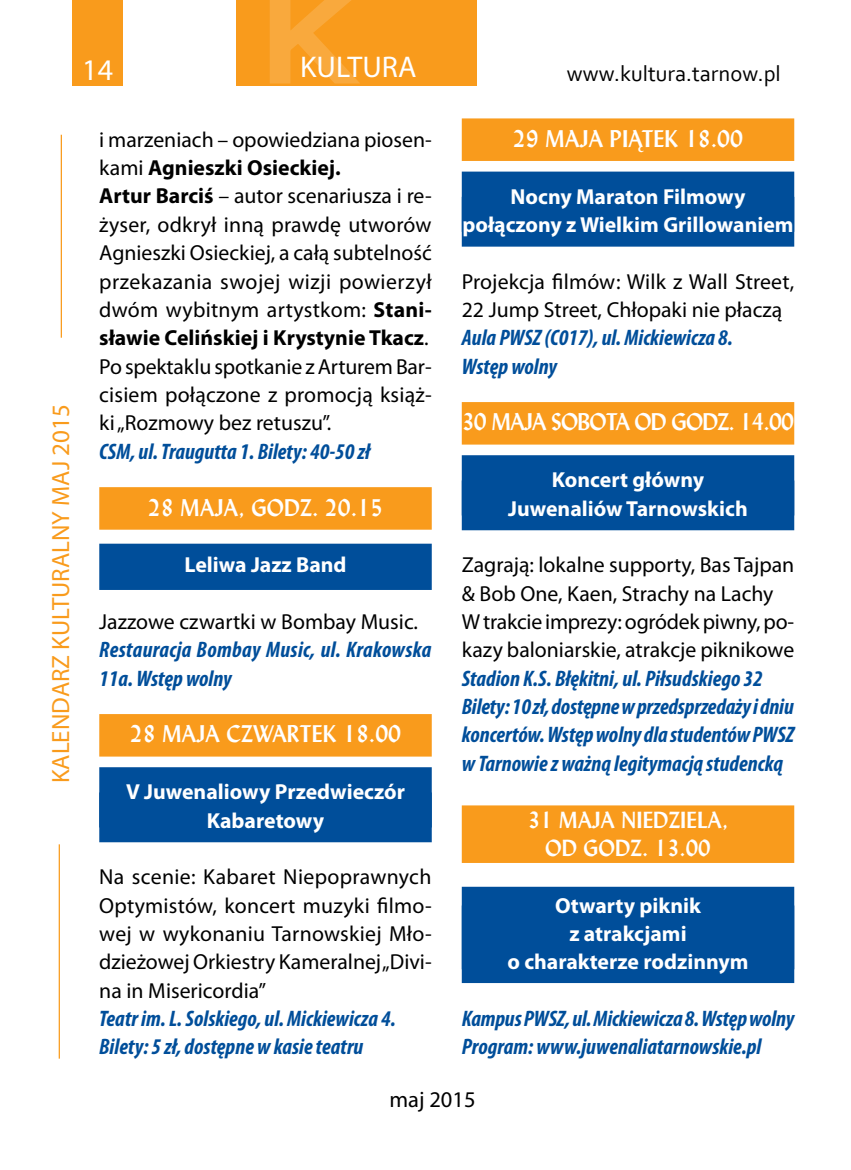
<style>
.page{position:relative;width:851px;height:1170px;background:#fff}
.page>*{position:absolute;margin:0;border:0;box-sizing:border-box;transform-origin:0 0}
.t1{font:30px "Myriad Pro";color:#fff}
.t2{font:25px "Myriad Pro";color:#f99b1c}
.t3{font:italic 700 condensed 22.5px/28.2px "Myriad Pro";color:#004e9a}
.t4{font:700 22.5px "Lydian PL";color:#fff}
.t5{font:700 22.5px "Lydian PL";letter-spacing:-.04em;color:#fff}
.t6{font:22.5px "Corbel";color:#000}
.t7{font:22.5px "Myriad Pro";color:#000}
.t8{font:21.75px/28.2px "Myriad Pro";color:#000}
.t9{font:700 21.75px/28.2px "Myriad Pro";color:#fff;text-align:center}
.t10{font:700 21.75px/28.2px "Lydian PL";color:#fff;text-align:center}
.s1{font-weight:700}
</style>
<div class="page">
<div style="left:72px;top:0;width:51px;height:85px;background:#f99b1c"></div>
<div style="left:236px;top:0;width:240px;height:85px;background:#f99b1c"></div>
<svg style="left:267px;top:0;width:164px;height:86px"></svg>
<hr style="left:61px;top:135px;width:1px;height:202px;background:#f99b1c">
<hr style="left:59px;top:844px;width:1px;height:214px;background:#f99b1c">
<div style="left:99px;top:487px;width:332px;height:42px;background:#f99b1c"></div>
<div style="left:99px;top:543px;width:332px;height:47px;background:#004e9a"></div>
<div style="left:99px;top:714px;width:332px;height:42px;background:#f99b1c"></div>
<div style="left:99px;top:767px;width:332px;height:75px;background:#004e9a"></div>
<div style="left:461px;top:118px;width:333px;height:43px;background:#f99b1c"></div>
<div style="left:461px;top:171px;width:333px;height:75px;background:#004e9a"></div>
<div style="left:461px;top:402px;width:333px;height:42px;background:#f99b1c"></div>
<div style="left:461px;top:455px;width:333px;height:75px;background:#004e9a"></div>
<div style="left:461px;top:805px;width:333px;height:57px;background:#f99b1c"></div>
<div style="left:461px;top:886px;width:333px;height:83px;background:#004e9a"></div>
<div style="left:461px;top:905px;width:333px;height:77px;background:#004e9a"></div>
<h1 class="t1" style="left:82px;top:51px;width:32px">14</h1>
<h1 class="t1" style="left:300px;top:48px;width:118px">KULTURA</h1>
<p class="t6" style="left:566px;top:59px;width:215px">www.kultura.tarnow.pl</p>
<p class="t2" style="left:45px;top:783px;width:381px;rotate:-90deg">KALENDARZ KULTURALNY MAJ 2015</p>
<p class="t8" style="left:99px;top:125px;width:334px">i marzeniach – opowiedziana piosen&shy;kami <span class="s1">Agnieszki Osieckiej.<br>Artur Barciś</span> – autor scenariusza i re&shy;żyser, odkrył inną prawdę utworów Agnieszki Osieckiej, a całą subtelność przekazania swojej wizji powierzył dwóm wybitnym artystkom: <span class="s1">Stani&shy;sławie Celińskiej i Krystynie Tkacz</span>.<br>Po spektaklu spotkanie z Arturem Bar&shy;cisiem połączone z promocją książ&shy;ki „Rozmowy bez retuszu”.</p>
<p class="t3" style="left:99px;top:436px;width:272px">CSM, ul. Traugutta 1. Bilety: 40-50 zł</p>
<p class="t4" style="left:148px;top:492px;width:237px">28 MAJA, GODZ. 20.15</p>
<p class="t9" style="left:184px;top:550px;width:164px">Leliwa Jazz Band</p>
<p class="t8" style="left:99px;top:607px;width:320px">Jazzowe czwartki w Bombay Music.</p>
<p class="t3" style="left:99px;top:635px;width:333px">Restauracja Bombay Music, ul. Krakowska<br>11a. Wstęp wolny</p>
<p class="t4" style="left:130px;top:719px;width:273px">28 MAJA CZWARTEK 18.00</p>
<p class="t9" style="left:126px;top:777px;width:280px">V Juwenaliowy Przedwieczór<br>Kabaretowy</p>
<p class="t8" style="left:99px;top:862px;width:334px;text-align:justify">Na scenie: Kabaret Niepoprawnych Optymistów, koncert muzyki filmo&shy;wej w wykonaniu Tarnowskiej Mło&shy;dzieżowej Orkiestry Kameralnej „Divi&shy;na in Misericordia”</p>
<p class="t3" style="left:99px;top:1003px;width:298px">Teatr im. L. Solskiego, ul. Mickiewicza 4.<br>Bilety: 5 zł, dostępne w kasie teatru</p>
<p class="t4" style="left:513px;top:124px;width:232px">29 MAJA PIĄTEK 18.00</p>
<p class="t9" style="left:462px;top:181px;width:333px">Nocny Maraton Filmowy połączony z Wielkim Grillowaniem</p>
<p class="t8" style="left:461px;top:267px;width:334px">Projekcja filmów: Wilk z Wall Street,<br>22 Jump Street, Chłopaki nie płaczą</p>
<p class="t3" style="left:461px;top:323px;width:273px">Aula PWSZ (C017), ul. Mickiewicza 8.<br>Wstęp wolny</p>
<p class="t5" style="left:462px;top:407px;width:333px">30 MAJA SOBOTA OD GODZ. 14.00</p>
<p class="t9" style="left:508px;top:465px;width:241px">Koncert główny<br>Juwenaliów Tarnowskich</p>
<p class="t8" style="left:461px;top:550px;width:334px">Zagrają: lokalne supporty, Bas Tajpan &amp; Bob One, Kaen, Strachy na Lachy W trakcie imprezy: ogródek piwny, po&shy;kazy baloniarskie, atrakcje piknikowe</p>
<p class="t3" style="left:461px;top:663px;width:334px">Stadion K.S. Błękitni, ul. Piłsudskiego 32<br>Bilety: 10 zł, dostępne w przedsprzedaży i dniu koncertów. Wstęp wolny dla studentów PWSZ w Tarnowie z ważną legitymacją studencką</p>
<p class="t10" style="left:527px;top:805px;width:202px">31 MAJA NIEDZIELA,<br>OD GODZ. 13.00</p>
<p class="t9" style="left:507px;top:890px;width:242px">Otwarty piknik<br>z atrakcjami<br>o charakterze rodzinnym</p>
<p class="t3" style="left:461px;top:1003px;width:334px">Kampus PWSZ, ul. Mickiewicza 8. Wstęp wolny<br>Program: www.juwenaliatarnowskie.pl</p>
<p class="t7" style="left:389px;top:1085px;width:88px">maj 2015</p>
</div>
